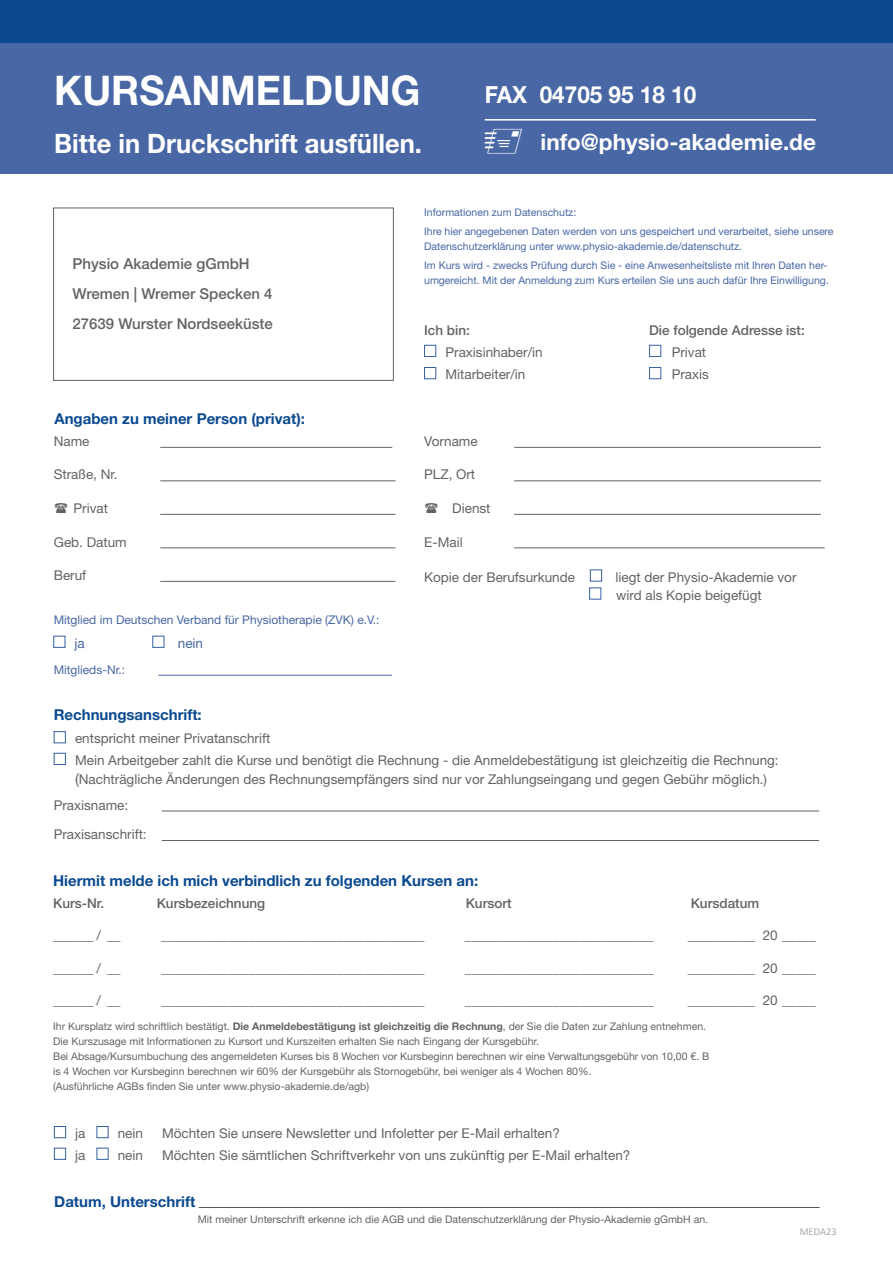
<style>
.page{position:relative;width:893px;height:1263px;background:#fff}
.page>*{position:absolute;margin:0;border:0;box-sizing:border-box;transform-origin:0 0}
._01_Head_26_blau{font:700 40.95px "Helvetica Neue LT Std";color:#fff;scale:.95 1}
._01_Head_26_blau-2{font:700 26.85px "Helvetica Neue LT Std";color:#fff;scale:.95 1}
._01_Head_26_blau-3{font:700 23.7px "Helvetica Neue LT Std";color:#fff;scale:.95 1}
._06_Head_16{font:700 22.5px "Helvetica Neue LT Std";color:#fff}
._06_Grund_10_14{font:700 15px "Helvetica Neue LT Std";color:#0c4a90}
._06_Head_14{font:500 15px "Helvetica Neue LT Std";color:#636366}
._06_Grund_10_14-2{font:13.5px/18px "Helvetica Neue LT Std";color:#636366}
._06_Kurse_A-Z{font:13.5px "Helvetica Neue LT Std";color:#636366}
._06_Kurse_A-Z-2{font:500 13.5px "Helvetica Neue LT Std";color:#636366}
._06_Grund_10_14-3{font:500 13.5px "Helvetica Neue LT Std";color:#636366}
._06_Grund_10_14-4{font:13.5px "Helvetica Neue LT Std";color:#4867a4}
._06_Grund_10_14-5{font:12px "Helvetica Neue LT Std";color:#4867a4}
._06_Kurs_8_13{font:10.5px "Helvetica Neue LT Std";color:#636366}
.t1{font:10.5px/15px "Helvetica Neue LT Std";color:#4867a4}
._06_Grund_10_14-6{font:10.5px "Helvetica Neue LT Std";color:#636366}
.t2{font:10.5px "Calibri";color:#aaa}
.s1{font-size:15px}
.s2{font-weight:700}
</style>
<div class="page">
<div style="left:0;top:43px;width:893px;height:131px;background:#4867a4"></div>
<div style="left:54px;top:1126px;width:12px;height:12px;border:1px solid #3761a0"></div>
<div style="left:97px;top:1126px;width:12px;height:12px;border:1px solid #3761a0"></div>
<div style="left:54px;top:1148px;width:12px;height:12px;border:1px solid #3761a0"></div>
<div style="left:97px;top:1148px;width:12px;height:12px;border:1px solid #3761a0"></div>
<div style="left:53px;top:208px;width:341px;height:173px;background:#fff;border:1px solid #636366"></div>
<div style="left:424px;top:345px;width:12px;height:12px;border:1px solid #3761a0"></div>
<div style="left:649px;top:345px;width:12px;height:12px;border:1px solid #3761a0"></div>
<div style="left:424px;top:367px;width:12px;height:12px;border:1px solid #3761a0"></div>
<div style="left:649px;top:367px;width:12px;height:12px;border:1px solid #3761a0"></div>
<hr style="left:199px;top:1207px;width:621px;height:1px;background:#57585a">
<hr style="left:160px;top:447px;width:232px;height:1px;background:#636366">
<hr style="left:160px;top:480px;width:236px;height:1px;background:#636366">
<hr style="left:160px;top:514px;width:236px;height:1px;background:#636366">
<hr style="left:160px;top:547px;width:236px;height:1px;background:#636366">
<hr style="left:160px;top:581px;width:236px;height:1px;background:#636366">
<hr style="left:514px;top:447px;width:307px;height:1px;background:#636366">
<hr style="left:514px;top:480px;width:307px;height:1px;background:#636366">
<hr style="left:514px;top:514px;width:307px;height:1px;background:#636366">
<hr style="left:514px;top:547px;width:311px;height:1px;background:#636366">
<div style="left:590px;top:569px;width:12px;height:12px;border:1px solid #3761a0"></div>
<div style="left:589px;top:587px;width:12px;height:12px;border:1px solid #3761a0"></div>
<hr style="left:158px;top:675px;width:234px;height:1px;background:#4867a4">
<div style="left:53px;top:636px;width:12px;height:12px;border:1px solid #3761a0"></div>
<div style="left:152px;top:636px;width:12px;height:12px;border:1px solid #3761a0"></div>
<hr style="left:162px;top:811px;width:657px;height:1px;background:#636366">
<hr style="left:162px;top:840px;width:657px;height:1px;background:#636366">
<div style="left:54px;top:731px;width:12px;height:12px;border:1px solid #3761a0"></div>
<div style="left:54px;top:753px;width:12px;height:12px;border:1px solid #3761a0"></div>
<hr style="left:485px;top:119px;width:331px;height:2px;background:#fff">
<div style="left:0;top:0;width:893px;height:43px;background:#0c4a90"></div>
<p class="_01_Head_26_blau" style="left:54px;top:65px;width:387px">KURSANMELDUNG</p>
<p class="_01_Head_26_blau-2" style="left:54px;top:127px;width:389px">Bitte in Druckschrift ausfüllen.</p>
<p class="_01_Head_26_blau-3" style="left:485px;top:80px;width:224px">FAX 04705 95 18 10</p>
<p class="_06_Head_16" style="left:540px;top:128px;width:277px">info@physio-akademie.de</p>
<p class="_06_Head_14" style="left:73px;top:255px;width:179px">Physio Akademie gGmbH</p>
<p class="_06_Head_14" style="left:73px;top:285px;width:202px">Wremen | Wremer Specken 4</p>
<p class="_06_Head_14" style="left:73px;top:315px;width:202px">27639 Wurster Nordseeküste</p>
<p class="_06_Grund_10_14" style="left:54px;top:409px;width:252px">Angaben zu meiner Person (privat):</p>
<p class="_06_Grund_10_14-2" style="left:54px;top:432px;width:37px">Name</p>
<p class="_06_Grund_10_14-2" style="left:54px;top:465px;width:65px">Straße, Nr.</p>
<p class="_06_Grund_10_14-2" style="left:73px;top:499px;width:36px">Privat</p>
<p class="_06_Grund_10_14-2" style="left:54px;top:532px;width:75px">Geb. Datum</p>
<p class="_06_Grund_10_14-2" style="left:54px;top:566px;width:34px">Beruf</p>
<p class="_06_Grund_10_14-5" style="left:54px;top:612px;width:327px">Mitglied im Deutschen Verband für Physiotherapie (ZVK) e.V.:</p>
<p class="_06_Grund_10_14-5" style="left:54px;top:663px;width:73px">Mitglieds-Nr.:</p>
<p class="_06_Grund_10_14-4" style="left:75px;top:635px;width:12px">ja</p>
<p class="_06_Grund_10_14-4" style="left:178px;top:635px;width:27px">nein</p>
<p class="t1" style="left:424px;top:204px;width:154px">Informationen zum Datenschutz:</p>
<p class="t1" style="left:424px;top:224px;width:411px">Ihre hier angegebenen Daten werden von uns gespeichert und verarbeitet, siehe unsere<br>Datenschutzerklärung unter www.physio-akademie.de/datenschutz.</p>
<p class="t1" style="left:424px;top:258px;width:406px">Im Kurs wird - zwecks Prüfung durch Sie - eine Anwesenheitsliste mit Ihren Daten her&shy;umgereicht. Mit der Anmeldung zum Kurs erteilen Sie uns auch dafür Ihre Einwilligung.</p>
<p class="_06_Grund_10_14-3" style="left:424px;top:322px;width:47px">Ich bin:</p>
<p class="_06_Grund_10_14-3" style="left:649px;top:322px;width:157px">Die folgende Adresse ist:</p>
<p class="_06_Grund_10_14-2" style="left:445px;top:343px;width:99px">Praxisinhaber/in</p>
<p class="_06_Grund_10_14-2" style="left:672px;top:343px;width:36px">Privat</p>
<p class="_06_Grund_10_14-2" style="left:445px;top:365px;width:82px">Mitarbeiter/in</p>
<p class="_06_Grund_10_14-2" style="left:672px;top:365px;width:39px">Praxis</p>
<p class="_06_Grund_10_14-2" style="left:424px;top:432px;width:55px">Vorname</p>
<p class="_06_Grund_10_14-2" style="left:424px;top:465px;width:53px">PLZ, Ort</p>
<p class="_06_Grund_10_14-2" style="left:452px;top:499px;width:40px">Dienst</p>
<p class="_06_Grund_10_14-2" style="left:424px;top:532px;width:40px">E-Mail</p>
<p class="_06_Grund_10_14-2" style="left:424px;top:567px;width:152px">Kopie der Berufsurkunde</p>
<p class="_06_Grund_10_14-2" style="left:615px;top:567px;width:183px">liegt der Physio-Akademie vor wird als Kopie beigefügt</p>
<p class="_06_Grund_10_14" style="left:54px;top:705px;width:150px">Rechnungsanschrift:</p>
<p class="_06_Grund_10_14-2" style="left:75px;top:729px;width:197px">entspricht meiner Privatanschrift</p>
<p class="_06_Grund_10_14-2" style="left:75px;top:751px;width:705px">Mein Arbeitgeber zahlt die Kurse und benötigt die Rechnung - die Anmeldebestätigung ist gleichzeitig die Rechnung:</p>
<p class="_06_Grund_10_14-2" style="left:75px;top:770px;width:694px"><span class="s1">(</span>Nachträgliche Änderungen des Rechnungsempfängers sind nur vor Zahlungseingang und gegen Gebühr möglich.)</p>
<p class="_06_Grund_10_14-2" style="left:54px;top:796px;width:76px">Praxisname:</p>
<p class="_06_Grund_10_14-2" style="left:54px;top:825px;width:94px">Praxisanschrift:</p>
<p class="_06_Grund_10_14" style="left:53px;top:871px;width:427px">Hiermit melde ich mich verbindlich zu folgenden Kursen an:</p>
<p class="_06_Kurse_A-Z-2" style="left:53px;top:895px;width:53px">Kurs-Nr.</p>
<p class="_06_Kurse_A-Z-2" style="left:157px;top:895px;width:110px">Kursbezeichnung</p>
<p class="_06_Kurse_A-Z-2" style="left:466px;top:895px;width:48px">Kursort</p>
<p class="_06_Kurse_A-Z-2" style="left:691px;top:895px;width:70px">Kursdatum</p>
<p class="_06_Kurse_A-Z" style="left:53px;top:927px;width:69px">______ / __</p>
<p class="_06_Kurse_A-Z" style="left:161px;top:927px;width:265px">_______________________________________</p>
<p class="_06_Kurse_A-Z" style="left:465px;top:927px;width:190px">____________________________</p>
<p class="_06_Kurse_A-Z" style="left:688px;top:927px;width:130px">__________ 20 _____</p>
<p class="_06_Kurse_A-Z" style="left:53px;top:960px;width:69px">______ / __</p>
<p class="_06_Kurse_A-Z" style="left:161px;top:960px;width:265px">_______________________________________</p>
<p class="_06_Kurse_A-Z" style="left:465px;top:960px;width:190px">____________________________</p>
<p class="_06_Kurse_A-Z" style="left:688px;top:960px;width:130px">__________ 20 _____</p>
<p class="_06_Kurse_A-Z" style="left:53px;top:992px;width:69px">______ / __</p>
<p class="_06_Kurse_A-Z" style="left:161px;top:992px;width:265px">_______________________________________</p>
<p class="_06_Kurse_A-Z" style="left:465px;top:992px;width:190px">____________________________</p>
<p class="_06_Kurse_A-Z" style="left:688px;top:992px;width:130px">__________ 20 _____</p>
<p class="_06_Kurs_8_13" style="left:53px;top:1020px;width:654px">Ihr Kursplatz wird schriftlich bestätigt. <span class="s2">Die Anmeldebestätigung ist gleichzeitig die Rechnung</span>, der Sie die Daten zur Zahlung entnehmen.</p>
<p class="_06_Kurs_8_13" style="left:53px;top:1035px;width:487px">Die Kurszusage mit Informationen zu Kursort und Kurszeiten erhalten Sie nach Eingang der Kursgebühr.</p>
<p class="_06_Kurs_8_13" style="left:53px;top:1050px;width:658px">Bei Absage/Kursumbuchung des angemeldeten Kurses bis 8 Wochen vor Kursbeginn berechnen wir eine Verwaltungsgebühr von 10,00 €. B</p>
<p class="_06_Kurs_8_13" style="left:53px;top:1065px;width:540px">is 4 Wochen vor Kursbeginn berechnen wir 60% der Kursgebühr als Stornogebühr, bei weniger als 4 Wochen 80%.</p>
<p class="_06_Kurs_8_13" style="left:53px;top:1080px;width:317px">(Ausführliche AGBs finden Sie unter www.physio-akademie.de/agb)</p>
<p class="_06_Grund_10_14-2" style="left:75px;top:1124px;width:12px">ja</p>
<p class="_06_Grund_10_14-2" style="left:118px;top:1124px;width:27px">nein</p>
<p class="_06_Grund_10_14-2" style="left:162px;top:1124px;width:399px">Möchten Sie unsere Newsletter und Infoletter per E-Mail erhalten?</p>
<p class="_06_Grund_10_14-2" style="left:75px;top:1146px;width:12px">ja</p>
<p class="_06_Grund_10_14-2" style="left:118px;top:1146px;width:27px">nein</p>
<p class="_06_Grund_10_14-2" style="left:162px;top:1146px;width:470px">Möchten Sie sämtlichen Schriftverkehr von uns zukünftig per E-Mail erhalten?</p>
<p class="_06_Grund_10_14" style="left:54px;top:1192px;width:143px">Datum, Unterschrift</p>
<p class="_06_Grund_10_14-6" style="left:198px;top:1213px;width:512px">Mit meiner Unterschrift erkenne ich die AGB und die Datenschutzerklärung der Physio-Akademie gGmbH an.</p>
<p class="t2" style="left:800px;top:1224px;width:39px">MEDA23</p>
</div>
